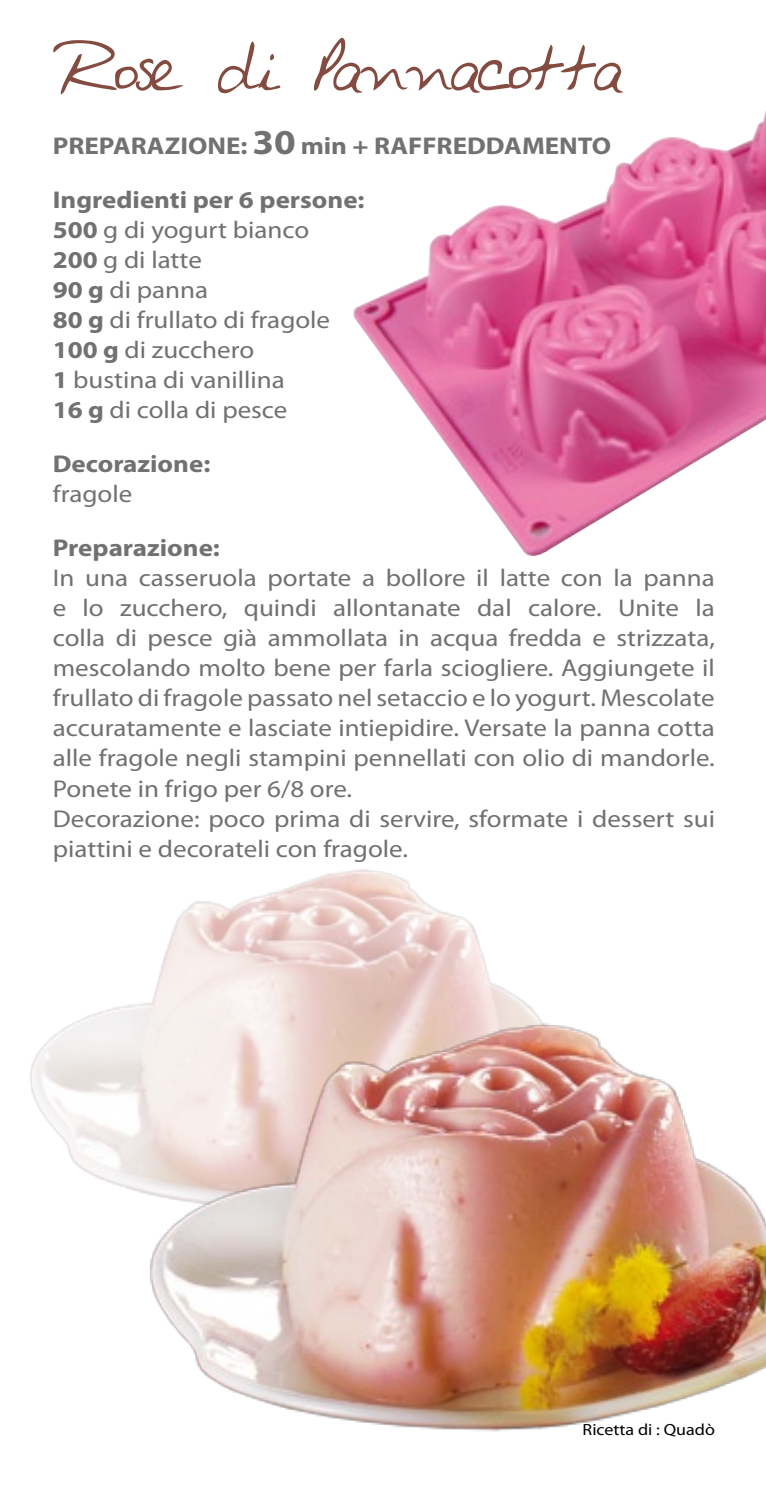
<style>
.page{position:relative;width:766px;height:1489px;background:#fff}
.page>*{position:absolute;margin:0;border:0;box-sizing:border-box;transform-origin:0 0}
.t1{font:54px "Avantque...";letter-spacing:-.05em;color:#844c40}
.t2{font:24.3px/30px "Myriad Pro";color:#707173;scale:1.11 1}
.t3{font:700 24.3px "Myriad Pro";color:#707173;scale:1.11 1}
.t4{font:16.2px "Myriad Pro";color:#000;scale:1.11 1}
.s1{font-size:35.1px}
.s2{font-weight:700}
</style>
<div class="page">
<img style="left:353px;top:114px;width:412px;height:442px">
<img style="left:30px;top:869px;width:500px;height:325px">
<img style="left:144px;top:1007px;width:621px;height:425px">
<h1 class="t1" style="left:53px;top:40px;width:572px">Rose di Pannacotta</h1>
<p class="t3" style="left:53px;top:130px;width:15px">PREPARAZIONE</p>
<p class="t3" style="left:240px;top:130px;width:193px">: <span class="s1">30</span> min + RAFFREDDAMENTO</p>
<p class="t2" style="left:53px;top:184px;width:282px"><span class="s2">Ingredienti per 6 persone:<br>500</span> g di yogurt bianco<br><span class="s2">200</span> g di latte<br><span class="s2">90 g</span> di panna<br><span class="s2">80 g</span> di frullato di fragole<br><span class="s2">100 g</span> di zucchero<br><span class="s2">1</span> bustina di vanillina<br><span class="s2">16 g</span> di colla di pesce</p>
<p class="t3" style="left:53px;top:448px;width:143px">Decorazione:</p>
<p class="t2" style="left:53px;top:478px;width:73px">fragole</p>
<p class="t3" style="left:53px;top:532px;width:152px">Preparazione:</p>
<p class="t2" style="left:53px;top:562px;width:598px">In una casseruola portate a bollore il latte con la panna e lo zucchero, quindi allontanate dal calore. Unite la colla di pesce già ammollata in acqua fredda e strizzata, mescolando molto bene per farla sciogliere. Aggiungete il frullato di fragole passato nel setaccio e lo yogurt. Mescolate accuratamente e lasciate intiepidire. Versate la panna cotta alle fragole negli stampini pennellati con olio di mandorle.<br>Ponete in frigo per 6/8 ore.<br>Decorazione: poco prima di servire, sformate i dessert sui piattini e decorateli con fragole.</p>
<p class="t4" style="left:582px;top:1419px;width:121px">Ricetta di : Quadò</p>
</div>
